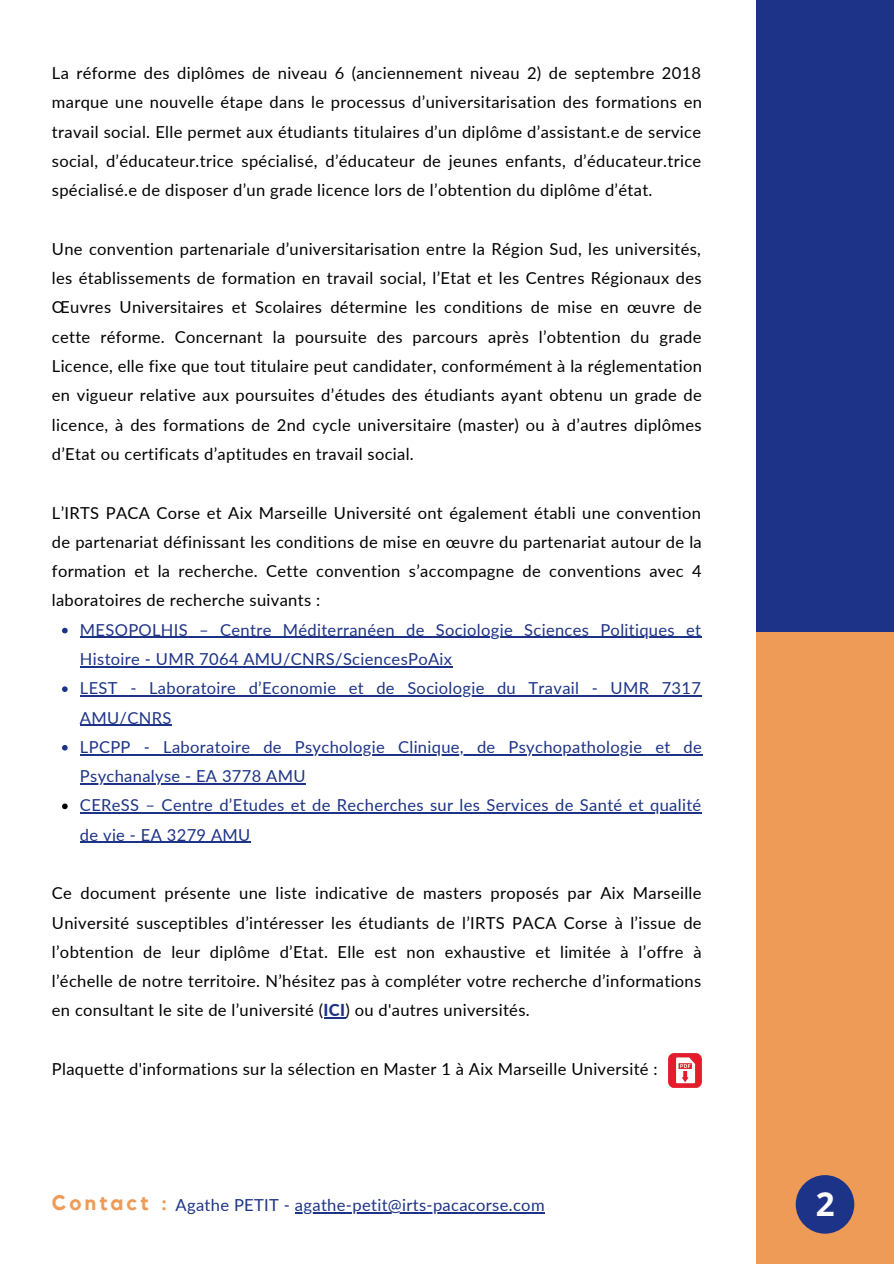
<style>
.page{position:relative;width:894px;height:1264px;background:#fff}
.page>*{position:absolute;margin:0;border:0;box-sizing:border-box;transform-origin:0 0}
.t1{font:700 33px "Open Sans";color:#fff}
.t2{font:700 21px "Kollektif";letter-spacing:.15em;color:#ee9b57}
.t3{font:16.5px/29.2px "Lato";letter-spacing:.02em;color:#000;text-align:justify}
.t4{font:16.5px/29.2px "Lato";letter-spacing:.02em;color:#1d3387}
.s1{font-weight:800;color:#1d3387}
</style>
<div class="page">
<div style="left:755px;top:626px;width:138px;height:637px;background:#ee9b57"></div>
<div style="left:795px;top:1175px;width:59px;height:58px;background:#1d3387;border-radius:50%"></div>
<div style="left:755px;top:0;width:138px;height:631px;background:#1d3387"></div>
<svg style="left:62px;top:627px;width:6px;height:6px"></svg>
<hr style="left:80px;top:636px;width:621px;height:2px;background:#1d3387">
<hr style="left:80px;top:666px;width:372px;height:1px;background:#1d3387">
<svg style="left:62px;top:686px;width:6px;height:6px"></svg>
<hr style="left:80px;top:695px;width:621px;height:1px;background:#1d3387">
<hr style="left:80px;top:724px;width:92px;height:1px;background:#1d3387">
<svg style="left:62px;top:745px;width:6px;height:5px"></svg>
<hr style="left:80px;top:754px;width:622px;height:1px;background:#1d3387">
<hr style="left:80px;top:783px;width:226px;height:1px;background:#1d3387">
<svg style="left:62px;top:803px;width:6px;height:6px"></svg>
<hr style="left:80px;top:812px;width:621px;height:1px;background:#1d3387">
<hr style="left:80px;top:841px;width:171px;height:2px;background:#1d3387">
<svg style="left:324px;top:1017px;width:21px;height:1px"></svg>
<hr style="left:295px;top:1212px;width:250px;height:1px;background:#1d3387">
<img style="left:668px;top:1053px;width:33px;height:34px">
<p class="t3" style="left:52px;top:58px;width:651px">La réforme des diplômes de niveau 6 (anciennement niveau 2) de septembre 2018 marque une nouvelle étape dans le processus d’universitarisation des formations en travail social. Elle permet aux étudiants titulaires d’un diplôme d’assistant.e de service social, d’éducateur.trice spécialisé, d’éducateur de jeunes enfants, d’éducateur.trice spécialisé.e de disposer d’un grade licence lors de l’obtention du diplôme d’état.</p>
<p class="t3" style="left:52px;top:234px;width:651px">Une convention partenariale d’universitarisation entre la Région Sud, les universités, les établissements de formation en travail social, l’Etat et les Centres Régionaux des Œuvres Universitaires et Scolaires détermine les conditions de mise en œuvre de cette réforme. Concernant la poursuite des parcours après l’obtention du grade Licence, elle fixe que tout titulaire peut candidater, conformément à la réglementation en vigueur relative aux poursuites d’études des étudiants ayant obtenu un grade de licence, à des formations de 2nd cycle universitaire (master) ou à d’autres diplômes d’Etat ou certificats d’aptitudes en travail social.</p>
<p class="t3" style="left:52px;top:497px;width:651px">L’IRTS PACA Corse et Aix Marseille Université ont également établi une convention de partenariat définissant les conditions de mise en œuvre du partenariat autour de la formation et la recherche. Cette convention s’accompagne de conventions avec 4 laboratoires de recherche suivants :</p>
<p class="t4" style="left:80px;top:614px;width:622px">MESOPOLHIS – Centre Méditerranéen de Sociologie Sciences Politiques et<br>Histoire - UMR 7064 AMU/CNRS/SciencesPoAix</p>
<p class="t4" style="left:80px;top:673px;width:622px">LEST - Laboratoire d’Economie et de Sociologie du Travail - UMR 7317<br>AMU/CNRS</p>
<p class="t4" style="left:80px;top:731px;width:623px">LPCPP - Laboratoire de Psychologie Clinique, de Psychopathologie et de<br>Psychanalyse - EA 3778 AMU</p>
<p class="t4" style="left:80px;top:790px;width:622px">CEReSS – Centre d’Etudes et de Recherches sur les Services de Santé et qualité de vie - EA 3279 AMU</p>
<p class="t3" style="left:52px;top:878px;width:651px">Ce document présente une liste indicative de masters proposés par Aix Marseille Université susceptibles d’intéresser les étudiants de l’IRTS PACA Corse à l’issue de l’obtention de leur diplôme d’Etat. Elle est non exhaustive et limitée à l’offre à l’échelle de notre territoire. N’hésitez pas à compléter votre recherche d’informations en consultant le site de l’université (<span class="s1">ICI</span>) ou d'autres universités.</p>
<p class="t3" style="left:52px;top:1053px;width:607px">Plaquette d'informations sur la sélection en Master 1 à Aix Marseille Université :</p>
<p class="t2" style="left:52px;top:1193px;width:117px">Contact :</p>
<p class="t4" style="left:175px;top:1190px;width:370px">Agathe PETIT - agathe-petit@irts-pacacorse.com</p>
<p class="t1" style="left:815px;top:1180px;width:20px">2</p>
</div>
